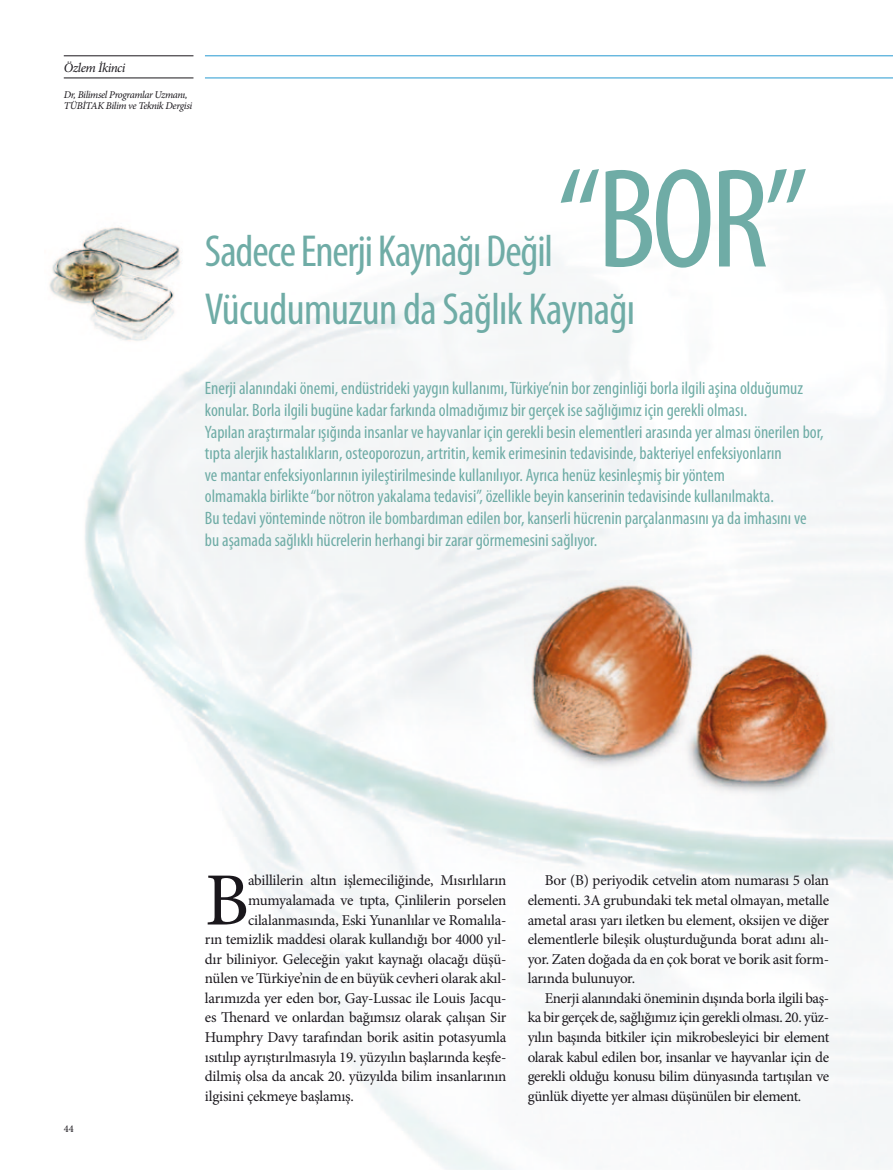
<style>
.page{position:relative;width:893px;height:1170px;background:#fff}
.page>*{position:absolute;margin:0;border:0;box-sizing:border-box;transform-origin:0 0}
.t1{font:condensed 142.5px "Myriad Pro";color:#6faca6}
.t2{font:75.15px "Minion Pro";color:#1a171c}
.t3{font:condensed 45px "Myriad Pro";letter-spacing:-.02em;color:#6faca6}
.t4{font:condensed 18px/21.6px "Myriad Pro";color:#6faca6}
.t5{font:15px/19.5px "Minion Pro";letter-spacing:-.015em;color:#1a171c;text-align:justify}
.t6{font:italic 13.2px "Minion Pro";letter-spacing:-.035em;color:#1a171c}
.t7{font:italic 10.35px/10.4px "Minion Pro";letter-spacing:-.035em;color:#1a171c}
.t8{font:10.35px "Minion Pro";color:#1a171c}
</style>
<div class="page">
<img style="left:63px;top:55px;width:830px;height:1114px">
<img style="left:49px;top:214px;width:135px;height:137px">
<img style="left:525px;top:580px;width:309px;height:218px">
<hr style="left:64px;top:56px;width:129px;height:1px;background:#1a171c">
<hr style="left:64px;top:78px;width:129px;height:1px;background:#1a171c">
<hr style="left:205px;top:56px;width:688px;height:1px;background:#2699d1">
<hr style="left:205px;top:78px;width:688px;height:1px;background:#2699d1">
<p class="t6" style="left:64px;top:58px;width:63px">Özlem İkinci</p>
<p class="t7" style="left:64px;top:90px;width:130px">Dr, Bilimsel Programlar Uzmanı,<br>TÜBİTAK Bilim ve Teknik Dergisi</p>
<h1 class="t1" style="left:558px;top:133px;width:252px">“BOR”</h1>
<h3 class="t3" style="left:205px;top:281px;width:432px">Vücudumuzun da Sağlık Kaynağı</h3>
<h3 class="t3" style="left:205px;top:224px;width:350px">Sadece Enerji Kaynağı Değil</h3>
<p class="t4" style="left:205px;top:377px;width:620px">Enerji alanındaki önemi, endüstrideki yaygın kullanımı, Türkiye’nin bor zenginliği borla ilgili aşina olduğumuz konular. Borla ilgili bugüne kadar farkında olmadığımız bir gerçek ise sağlığımız için gerekli olması.<br>Yapılan araştırmalar ışığında insanlar ve hayvanlar için gerekli besin elementleri arasında yer alması önerilen bor, tıpta alerjik hastalıkların, osteoporozun, artritin, kemik erimesinin tedavisinde, bakteriyel enfeksiyonların<br>ve mantar enfeksiyonlarının iyileştirilmesinde kullanılıyor. Ayrıca henüz kesinleşmiş bir yöntem<br>olmamakla birlikte “bor nötron yakalama tedavisi”, özellikle beyin kanserinin tedavisinde kullanılmakta.<br>Bu tedavi yönteminde nötron ile bombardıman edilen bor, kanserli hücrenin parçalanmasını ya da imhasını ve bu aşamada sağlıklı hücrelerin herhangi bir zarar görmemesini sağlıyor.</p>
<p class="t8" style="left:64px;top:1121px;width:11px">44</p>
<h2 class="t2" style="left:205px;top:850px;width:46px">B</h2>
<p class="t5" style="left:248px;top:870px;width:260px">abillilerin altın işlemeciliğinde, Mısırlıların</p>
<p class="t5" style="left:248px;top:890px;width:260px">mumyalamada ve tıpta, Çinlilerin porselen</p>
<p class="t5" style="left:248px;top:909px;width:260px">cilalanmasında, Eski Yunanlılar ve Romalıla-</p>
<p class="t5" style="left:205px;top:929px;width:303px">rın temizlik maddesi olarak kullandığı bor 4000 yıl-</p>
<p class="t5" style="left:205px;top:949px;width:303px">dır biliniyor. Geleceğin yakıt kaynağı olacağı düşü-</p>
<p class="t5" style="left:205px;top:968px;width:303px">nülen ve Türkiye’nin de en büyük cevheri olarak akıl-</p>
<p class="t5" style="left:205px;top:988px;width:303px">larımızda yer eden bor, Gay-Lussac ile Louis Jacqu-</p>
<p class="t5" style="left:205px;top:1007px;width:303px">es Thenard ve onlardan bağımsız olarak çalışan Sir</p>
<p class="t5" style="left:205px;top:1027px;width:303px">Humphry Davy tarafından borik asitin potasyumla</p>
<p class="t5" style="left:205px;top:1046px;width:303px">ısıtılıp ayrıştırılmasıyla 19. yüzyılın başlarında keşfe-</p>
<p class="t5" style="left:205px;top:1066px;width:303px">dilmiş olsa da ancak 20. yüzyılda bilim insanlarının</p>
<p class="t5" style="left:205px;top:1086px;width:151px">ilgisini çekmeye başlamış.</p>
<p class="t5" style="left:528px;top:870px;width:303px;text-indent:17px">Bor (B) periyodik cetvelin atom numarası 5 olan elementi. 3A grubundaki tek metal olmayan, metalle ametal arası yarı iletken bu element, oksijen ve diğer elementlerle bileşik oluşturduğunda borat adını alı&shy;yor. Zaten doğada da en çok borat ve borik asit form&shy;larında bulunuyor.</p>
<p class="t5" style="left:528px;top:988px;width:303px;text-indent:17px">Enerji alanındaki öneminin dışında borla ilgili baş&shy;ka bir gerçek de, sağlığımız için gerekli olması. 20. yüz&shy;yılın başında bitkiler için mikrobesleyici bir element olarak kabul edilen bor, insanlar ve hayvanlar için de gerekli olduğu konusu bilim dünyasında tartışılan ve günlük diyette yer alması düşünülen bir element.</p>
</div>
